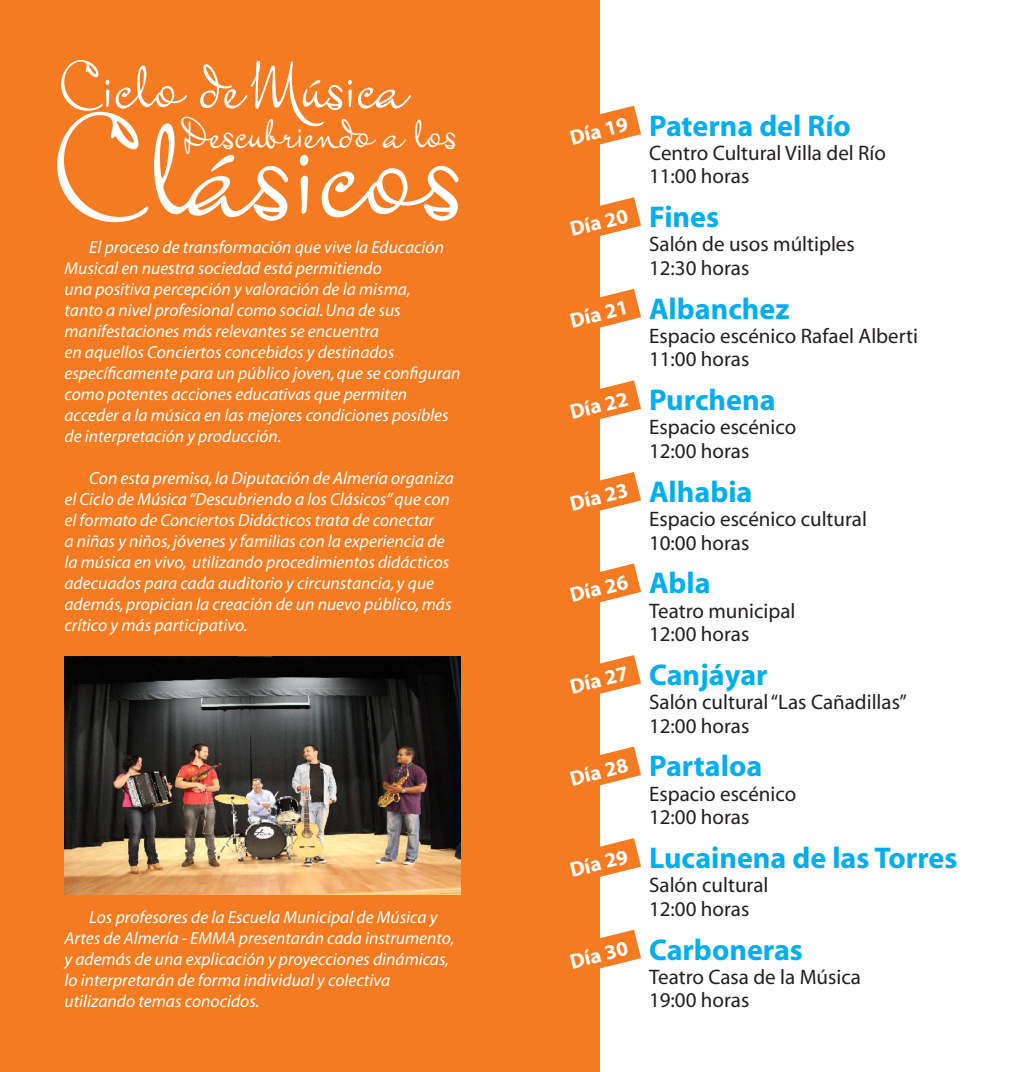
<style>
.page{position:relative;width:1022px;height:1072px;background:#fff}
.page>*{position:absolute;margin:0;border:0;box-sizing:border-box;transform-origin:0 0}
.t1{font:136.67px "Mr Keningbeck";color:#fff}
.t2{font:62.82px "Mr Keningbeck";color:#fff}
.t3{font:41.65px "Mr Keningbeck";color:#fff}
.t4{font:700 30.1px "Myriad";color:#00aeef}
.t5{font:21px/23.6px "Myriad";color:#231f20}
.t6{font:700 21px "Myriad";color:#fff}
.t7{font:italic 17.5px/21px "Myriad";color:#fff}
</style>
<div class="page">
<div style="left:0;top:0;width:599px;height:1071px;background:#f47b21"></div>
<svg style="left:599px;top:106px;width:42px;height:47px"></svg>
<svg style="left:599px;top:563px;width:42px;height:47px"></svg>
<svg style="left:599px;top:197px;width:42px;height:47px"></svg>
<svg style="left:599px;top:655px;width:42px;height:47px"></svg>
<svg style="left:599px;top:289px;width:42px;height:47px"></svg>
<svg style="left:599px;top:746px;width:42px;height:47px"></svg>
<svg style="left:599px;top:380px;width:42px;height:47px"></svg>
<svg style="left:599px;top:838px;width:42px;height:47px"></svg>
<svg style="left:599px;top:472px;width:42px;height:47px"></svg>
<svg style="left:599px;top:929px;width:42px;height:47px"></svg>
<img style="left:64px;top:656px;width:397px;height:239px">
<h2 class="t2" style="left:64px;top:47px;width:341px">Ciclo de Música</h2>
<h1 class="t1" style="left:64px;top:83px;width:398px">Clásicos</h1>
<h3 class="t3" style="left:185px;top:107px;width:273px">Descubriendo a los</h3>
<p class="t7" style="left:64px;top:237px;width:398px;text-indent:25px">El proceso de transformación que vive la Educación Musical en nuestra sociedad está permitiendo<br>una positiva percepción y valoración de la misma,<br>tanto a nivel profesional como social. Una de sus manifestaciones más relevantes se encuentra<br>en aquellos Conciertos concebidos y destinados específicamente para un público joven, que se configuran como potentes acciones educativas que permiten acceder a la música en las mejores condiciones posibles de interpretación y producción.</p>
<p class="t7" style="left:64px;top:468px;width:391px;text-indent:25px">Con esta premisa, la Diputación de Almería organiza el Ciclo de Música “Descubriendo a los Clásicos” que con el formato de Conciertos Didácticos trata de conectar<br>a niñas y niños, jóvenes y familias con la experiencia de la música en vivo, utilizando procedimientos didácticos adecuados para cada auditorio y circunstancia, y que además, propician la creación de un nuevo público, más crítico y más participativo.</p>
<p class="t7" style="left:64px;top:907px;width:391px;text-indent:25px">Los profesores de la Escuela Municipal de Música y Artes de Almería - EMMA presentarán cada instrumento, y además de una explicación y proyecciones dinámicas, lo interpretarán de forma individual y colectiva utilizando temas conocidos.</p>
<p class="t6" style="left:568px;top:127px;width:61px;rotate:-14deg">Día 19</p>
<h3 class="t4" style="left:649px;top:110px;width:203px">Paterna del Río</h3>
<p class="t5" style="left:649px;top:142px;width:238px">Centro Cultural Villa del Río<br>11:00 horas</p>
<p class="t6" style="left:568px;top:219px;width:61px;rotate:-14deg">Día 20</p>
<h3 class="t4" style="left:649px;top:201px;width:72px">Fines</h3>
<p class="t5" style="left:649px;top:233px;width:207px">Salón de usos múltiples<br>12:30 horas</p>
<p class="t6" style="left:568px;top:310px;width:61px;rotate:-14deg">Día 21</p>
<h3 class="t4" style="left:649px;top:293px;width:142px">Albanchez</h3>
<p class="t5" style="left:649px;top:325px;width:270px">Espacio escénico Rafael Alberti<br>11:00 horas</p>
<p class="t6" style="left:568px;top:402px;width:61px;rotate:-14deg">Día 22</p>
<h3 class="t4" style="left:649px;top:384px;width:128px">Purchena</h3>
<p class="t5" style="left:649px;top:416px;width:149px">Espacio escénico<br>12:00 horas</p>
<p class="t6" style="left:568px;top:493px;width:61px;rotate:-14deg">Día 23</p>
<h3 class="t4" style="left:649px;top:476px;width:105px">Alhabia</h3>
<p class="t5" style="left:649px;top:508px;width:219px">Espacio escénico cultural<br>10:00 horas</p>
<p class="t6" style="left:568px;top:585px;width:61px;rotate:-14deg">Día 26</p>
<h3 class="t4" style="left:649px;top:567px;width:63px">Abla</h3>
<p class="t5" style="left:649px;top:599px;width:148px">Teatro municipal<br>12:00 horas</p>
<p class="t6" style="left:568px;top:676px;width:61px;rotate:-14deg">Día 27</p>
<h3 class="t4" style="left:649px;top:659px;width:120px">Canjáyar</h3>
<p class="t5" style="left:649px;top:691px;width:259px">Salón cultural “Las Cañadillas”<br>12:00 horas</p>
<p class="t6" style="left:568px;top:768px;width:61px;rotate:-14deg">Día 28</p>
<h3 class="t4" style="left:649px;top:750px;width:115px">Partaloa</h3>
<p class="t5" style="left:649px;top:782px;width:149px">Espacio escénico<br>12:00 horas</p>
<p class="t6" style="left:568px;top:859px;width:61px;rotate:-14deg">Día 29</p>
<h3 class="t4" style="left:649px;top:842px;width:310px">Lucainena de las Torres</h3>
<p class="t5" style="left:649px;top:874px;width:121px">Salón cultural<br>12:00 horas</p>
<p class="t6" style="left:568px;top:951px;width:61px;rotate:-14deg">Día 30</p>
<h3 class="t4" style="left:649px;top:933px;width:155px">Carboneras</h3>
<p class="t5" style="left:649px;top:965px;width:213px">Teatro Casa de la Música<br>19:00 horas</p>
</div>
